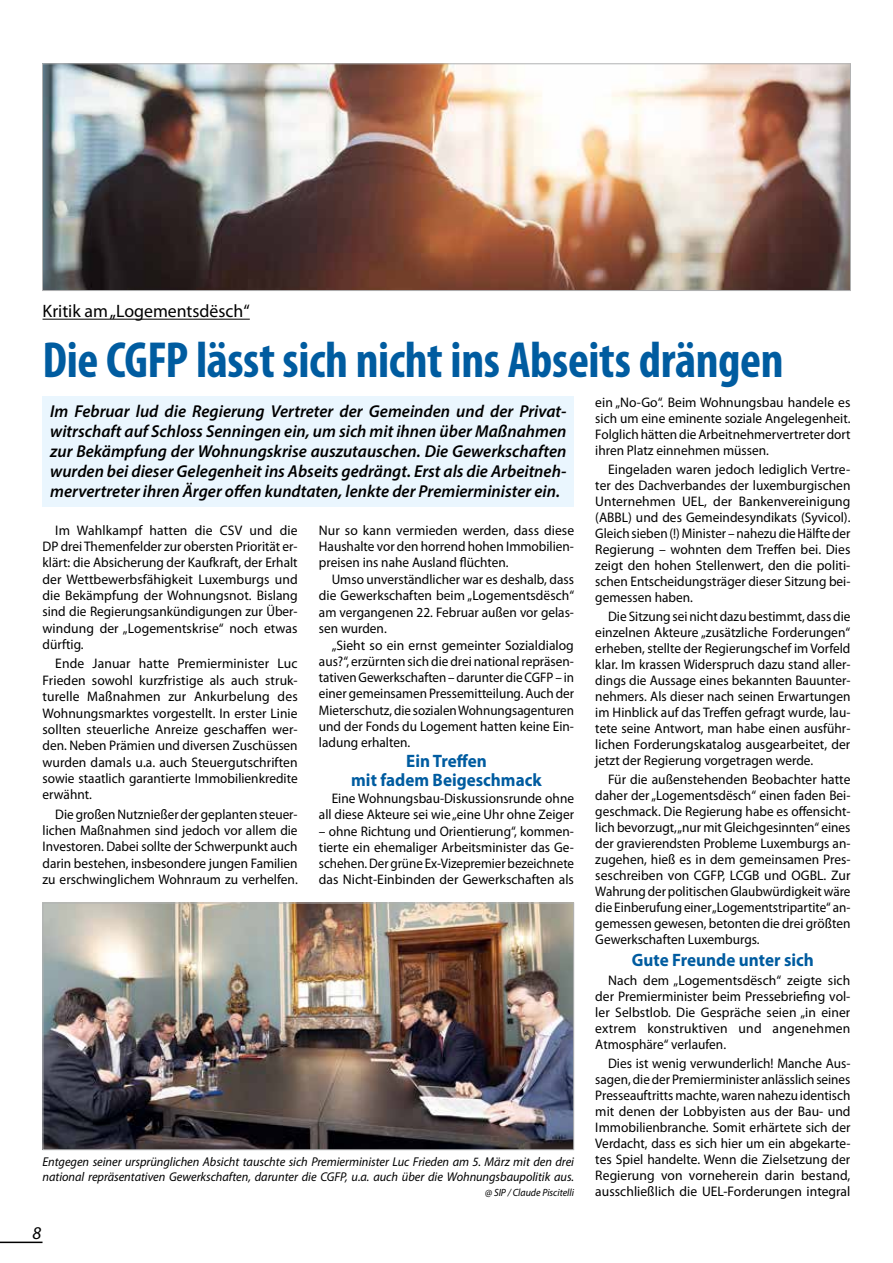
<style>
.page{position:relative;width:893px;height:1263px;background:#fff}
.page>*{position:absolute;margin:0;border:0;box-sizing:border-box;transform-origin:0 0}
.t1{font:700 condensed 51px "Myriad Pro";letter-spacing:-.01em;color:#005ca0}
.t2{font:700 18px/18.9px "Myriad Pro";color:#005ca0;text-align:center;scale:.95 1}
.t3{font:18px "Myriad Pro";color:#000}
.t4{font:italic 18px "Myriad Pro";color:#000}
.t5{font:italic 600 17.25px/20px "Myriad Pro";color:#000;text-align:justify}
.t6{font:13.8px/16px "Myriad Pro";color:#000;text-align:justify}
.t7{font:13.8px/16px "Myriad Pro";color:#000;text-align:justify;scale:.96 1}
.t8{font:13.8px/16.4px "Myriad Pro";color:#000;text-align:justify;scale:.95 1}
.t9{font:italic 12.75px/14.2px "Myriad Pro";letter-spacing:-.005em;color:#000}
.t10{font:italic 10.5px "Myriad Pro";letter-spacing:-.005em;color:#000;scale:.95 1}
</style>
<div class="page">
<hr style="left:0;top:1241px;width:43px;height:2px;background:#000">
<hr style="left:43px;top:319px;width:207px;height:1px;background:#000">
<div style="left:43px;top:396px;width:531px;height:111px;background:#eaf6fe"></div>
<img style="left:44px;top:65px;width:805px;height:224px">
<div style="left:42px;top:63px;width:809px;height:228px;border:1px solid #b1b2b3"></div>
<img style="left:45px;top:904px;width:527px;height:244px">
<div style="left:43px;top:902px;width:531px;height:248px;border:1px solid #b1b2b3"></div>
<h2 class="t3" style="left:43px;top:300px;width:209px">Kritik am „Logementsdësch“</h2>
<h1 class="t1" style="left:43px;top:328px;width:742px">Die CGFP lässt sich nicht ins Abseits drängen</h1>
<p class="t5" style="left:50px;top:401px;width:518px">Im Februar lud die Regierung Vertreter der Gemeinden und der Privat&shy;witrschaft auf Schloss Senningen ein, um sich mit ihnen über Maßnahmen zur Bekämpfung der Wohnungskrise auszutauschen. Die Gewerkschaften wurden bei dieser Gelegenheit ins Abseits gedrängt. Erst als die Arbeitneh&shy;mervertreter ihren Ärger offen kundtaten, lenkte der Premierminister ein.</p>
<p class="t6" style="left:43px;top:521px;width:257px;text-indent:13px">Im Wahlkampf hatten die CSV und die DP drei Themenfelder zur obersten Priorität er&shy;klärt: die Absicherung der Kaufkraft, der Erhalt der Wettbewerbsfähigkeit Luxemburgs und die Bekämpfung der Wohnungsnot. Bislang sind die Regierungsankündigungen zur Über&shy;windung der „Logementskrise“ noch etwas dürftig.</p>
<p class="t6" style="left:43px;top:655px;width:257px;text-indent:13px">Ende Januar hatte Premierminister Luc Frieden sowohl kurzfristige als auch struk&shy;turelle Maßnahmen zur Ankurbelung des Wohnungsmarktes vorgestellt. In erster Linie sollten steuerliche Anreize geschaffen wer&shy;den. Neben Prämien und diversen Zuschüssen wurden damals u.a. auch Steuergutschriften sowie staatlich garantierte Immobilienkredite erwähnt.</p>
<p class="t8" style="left:43px;top:806px;width:270px;text-indent:13px">Die großen Nutznießer der geplanten steuer&shy;lichen Maßnahmen sind jedoch vor allem die Investoren. Dabei sollte der Schwerpunkt auch darin bestehen, insbesondere jungen Familien zu erschwinglichem Wohnraum zu verhelfen.</p>
<p class="t6" style="left:595px;top:394px;width:257px">ein „No-Go“. Beim Wohnungsbau handele es sich um eine eminente soziale Angelegenheit.<br>Folglich hätten die Arbeitnehmervertreter dort ihren Platz einnehmen müssen.</p>
<p class="t6" style="left:595px;top:461px;width:257px;text-indent:13px">Eingeladen waren jedoch lediglich Vertre&shy;ter des Dachverbandes der luxemburgischen Unternehmen UEL, der Bankenvereinigung (ABBL) und des Gemeindesyndikats (Syvicol).<br>Gleich sieben (!) Minister – nahezu die Hälfte der Regierung – wohnten dem Treffen bei. Dies zeigt den hohen Stellenwert, den die politi&shy;schen Entscheidungsträger dieser Sitzung bei&shy;gemessen haben.</p>
<p class="t7" style="left:595px;top:608px;width:267px;text-indent:13px">Die Sitzung sei nicht dazu bestimmt, dass die einzelnen Akteure „zusätzliche Forderungen“ erheben, stellte der Regierungschef im Vorfeld klar. Im krassen Widerspruch dazu stand aller&shy;dings die Aussage eines bekannten Bauunter&shy;nehmers. Als dieser nach seinen Erwartungen im Hinblick auf das Treffen gefragt wurde, lau&shy;tete seine Antwort, man habe einen ausführ&shy;lichen Forderungskatalog ausgearbeitet, der jetzt der Regierung vorgetragen werde.</p>
<p class="t6" style="left:595px;top:771px;width:257px;text-indent:13px">Für die außenstehenden Beobachter hatte daher der „Logementsdësch“ einen faden Bei&shy;geschmack. Die Regierung habe es offensicht&shy;lich bevorzugt, „nur mit Gleichgesinnten“ eines der gravierendsten Probleme Luxemburgs an&shy;zugehen, hieß es in dem gemeinsamen Pres&shy;seschreiben von CGFP, LCGB und OGBL. Zur Wahrung der politischen Glaubwürdigkeit wäre die Einberufung einer „Logementstripartite“ an&shy;gemessen gewesen, betonten die drei größten Gewerkschaften Luxemburgs.</p>
<h2 class="t2" style="left:632px;top:950px;width:193px">Gute Freunde unter sich</h2>
<p class="t6" style="left:595px;top:972px;width:257px;text-indent:13px">Nach dem „Logementsdësch“ zeigte sich der Premierminister beim Pressebriefing vol&shy;ler Selbstlob. Die Gespräche seien „in einer extrem konstruktiven und angenehmen Atmosphäre“ verlaufen.</p>
<p class="t7" style="left:595px;top:1055px;width:267px;text-indent:13px">Dies ist wenig verwunderlich! Manche Aus&shy;sagen, die der Premierminister anlässlich seines Presseauftritts machte, waren nahezu identisch mit denen der Lobbyisten aus der Bau- und Immobilienbranche. Somit erhärtete sich der Verdacht, dass es sich hier um ein abgekarte&shy;tes Spiel handelte. Wenn die Zielsetzung der Regierung von vorneherein darin bestand, ausschließlich die UEL-Forderungen integral</p>
<p class="t6" style="left:319px;top:522px;width:257px">Nur so kann vermieden werden, dass diese Haushalte vor den horrend hohen Immobilien&shy;preisen ins nahe Ausland flüchten.</p>
<p class="t7" style="left:319px;top:571px;width:267px;text-indent:13px">Umso unverständlicher war es deshalb, dass die Gewerkschaften beim „Logementsdësch“ am vergangenen 22. Februar außen vor gelas&shy;sen wurden.</p>
<p class="t6" style="left:319px;top:637px;width:257px;text-indent:13px">„Sieht so ein ernst gemeinter Sozialdialog aus?“, erzürnten sich die drei national repräsen&shy;tativen Gewerkschaften – darunter die CGFP – in einer gemeinsamen Pressemitteilung. Auch der Mieterschutz, die sozialen Wohnungsagenturen und der Fonds du Logement hatten keine Ein&shy;ladung erhalten.</p>
<h2 class="t2" style="left:351px;top:751px;width:202px">Ein Treffen<br>mit fadem Beigeschmack</h2>
<p class="t7" style="left:319px;top:790px;width:267px;text-align:right">Eine Wohnungsbau-Diskussionsrunde ohne all diese Akteure sei wie „eine Uhr ohne Zeiger</p>
<p class="t7" style="left:319px;top:823px;width:267px">– ohne Richtung und Orientierung“, kommen&shy;tierte ein ehemaliger Arbeitsminister das Ge&shy;schehen. Der grüne Ex-Vizepremier bezeichnete das Nicht-Einbinden der Gewerkschaften als</p>
<p class="t9" style="left:43px;top:1154px;width:533px">Entgegen seiner ursprünglichen Absicht tauschte sich Premierminister Luc Frieden am 5. März mit den drei national repräsentativen Gewerkschaften, darunter die CGFP, u.a. auch über die Wohnungsbaupolitik aus.</p>
<p class="t10" style="left:485px;top:1185px;width:95px">@ SIP / Claude Piscitelli</p>
<h2 class="t4" style="left:32px;top:1222px;width:10px">8</h2>
</div>
